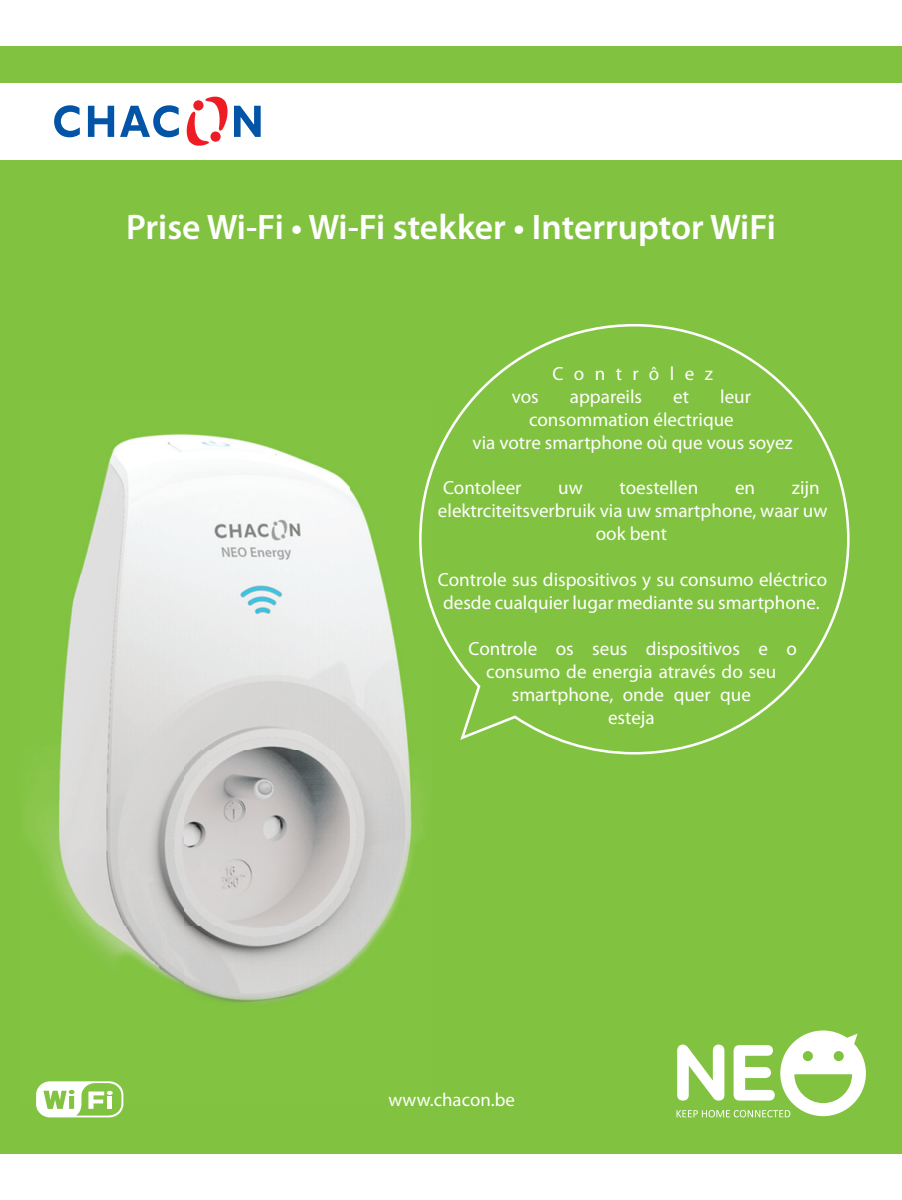
<style>
.page{position:relative;width:902px;height:1200px;background:#fff}
.page>*{position:absolute;margin:0;border:0;box-sizing:border-box;transform-origin:0 0}
.t1{font:600 35.7px "Myriad Pro";color:#fff}
.t2{font:19.2px/22.8px "Myriad Pro";color:#fff}
.t3{font:19.2px "Myriad Pro";letter-spacing:.545em;color:#fff}
.t4{font:18.9px "Myriad Pro";color:#fff}
</style>
<div class="page">
<div style="left:0;top:160px;width:901px;height:993px;background:#81c340"></div>
<div style="left:0;top:46px;width:901px;height:37px;background:#81c340"></div>
<svg style="left:54px;top:105px;width:26px;height:32px"></svg>
<svg style="left:88px;top:106px;width:26px;height:31px"></svg>
<svg style="left:120px;top:105px;width:59px;height:32px"></svg>
<svg style="left:186px;top:96px;width:75px;height:50px"></svg>
<img style="left:29px;top:433px;width:391px;height:668px">
<svg style="left:676px;top:1030px;width:189px;height:87px"></svg>
<svg style="left:36px;top:1080px;width:87px;height:37px"></svg>
<svg style="left:419px;top:324px;width:430px;height:430px"></svg>
<h1 class="t1" style="left:126px;top:213px;width:651px">Prise Wi-Fi • Wi-Fi stekker • Interruptor WiFi</h1>
<p class="t3" style="left:552px;top:366px;width:162px">Contrôlez</p>
<p class="t2" style="left:511px;top:386px;width:29px">vos</p>
<p class="t2" style="left:570px;top:386px;width:74px">appareils</p>
<p class="t2" style="left:673px;top:386px;width:17px">et</p>
<p class="t2" style="left:720px;top:386px;width:32px">leur</p>
<p class="t2" style="left:529px;top:409px;width:206px">consommation électrique</p>
<p class="t2" style="left:472px;top:432px;width:321px">via votre smartphone où que vous soyez</p>
<p class="t2" style="left:443px;top:478px;width:80px">Contoleer</p>
<p class="t2" style="left:558px;top:478px;width:26px">uw</p>
<p class="t2" style="left:619px;top:478px;width:80px">toestellen</p>
<p class="t2" style="left:735px;top:478px;width:22px">en</p>
<p class="t2" style="left:791px;top:478px;width:29px">zijn</p>
<p class="t2" style="left:438px;top:501px;width:391px">elektrciteitsverbruik via uw smartphone, waar uw</p>
<p class="t2" style="left:595px;top:524px;width:73px">ook bent</p>
<p class="t2" style="left:438px;top:569px;width:391px">Controle sus dispositivos y su consumo eléctrico desde cualquier lugar mediante su smartphone.</p>
<p class="t2" style="left:468px;top:638px;width:330px;text-align:center">Controle os seus dispositivos e o consumo de energia através do seu smartphone, onde quer que<br>esteja</p>
<p class="t4" style="left:388px;top:1092px;width:128px">www.chacon.be</p>
</div>
